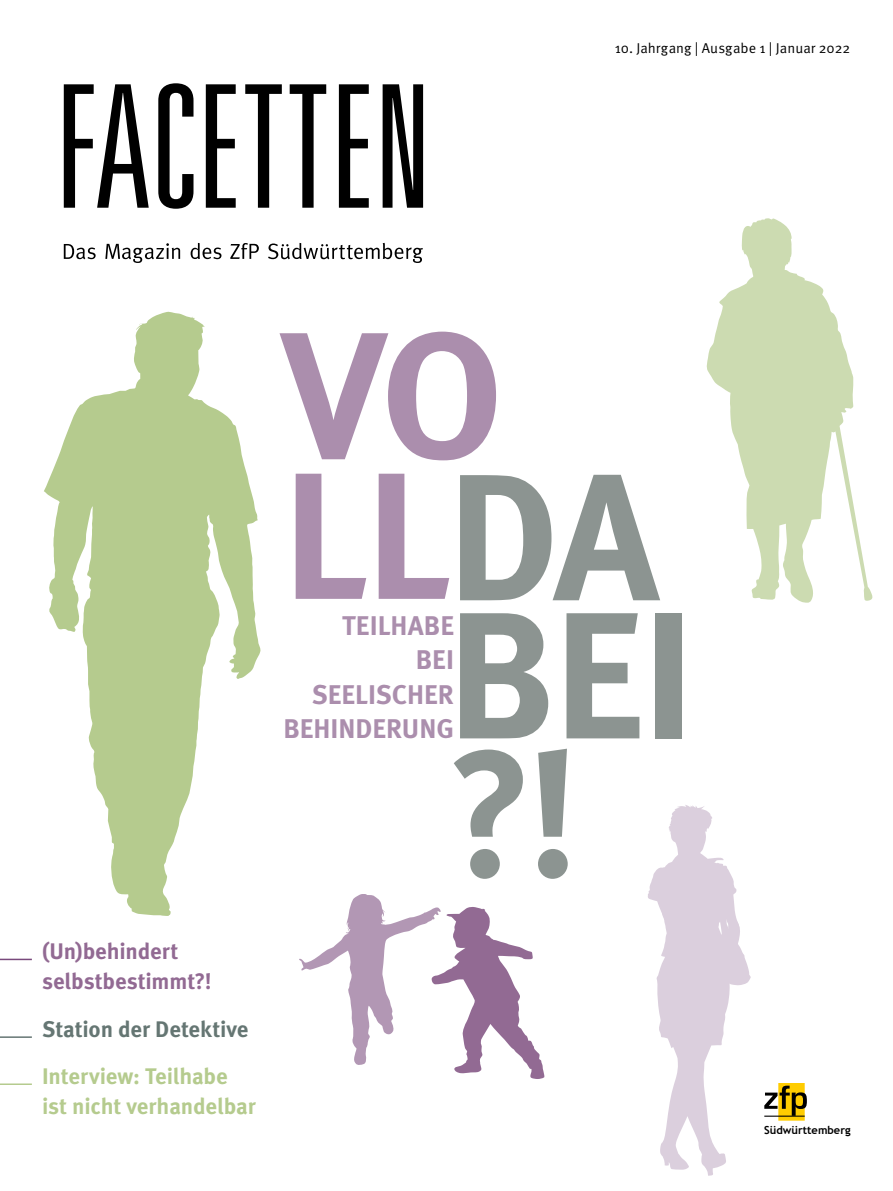
<style>
.page{position:relative;width:893px;height:1191px;background:#fff}
.page>*{position:absolute;margin:0;border:0;box-sizing:border-box;transform-origin:0 0}
.t1{font:700 180px/138.8px "FF Meta Pro";letter-spacing:-.02em;color:#8c9491}
.t2{font:700 180px "FF Meta Pro";color:#ab8ead}
.t3{font:700 27px/34.5px "FF Meta Pro";color:#ab8ead;text-align:right}
.t4{font:700 22.5px/30px "FF Meta Pro";letter-spacing:-.01em;color:#b5cb8e}
.t5{font:700 22.5px/30px "FF Meta Pro";letter-spacing:-.005em;color:#926a93}
.t6{font:700 22.5px "FF Meta Pro";letter-spacing:-.005em;color:#657673}
.t7{font:14.25px "FF Meta Pro";color:#000}
.t8{font:700 11.1px "Trebuchet MS";color:#000}
.s1{color:#ab8ead}
</style>
<div class="page">
<svg style="left:706px;top:218px;width:167px;height:384px"></svg>
<svg style="left:299px;top:894px;width:245px;height:185px"></svg>
<svg style="left:778px;top:1083px;width:27px;height:37px"></svg>
<svg style="left:764px;top:1085px;width:43px;height:30px"></svg>
<hr style="left:764px;top:1115px;width:41px;height:1px;background:#000">
<svg style="left:648px;top:805px;width:103px;height:371px"></svg>
<svg style="left:64px;top:83px;width:359px;height:126px"></svg>
<svg style="left:64px;top:243px;width:359px;height:20px"></svg>
<hr style="left:0;top:958px;width:32px;height:2px;background:#79497c">
<hr style="left:0;top:1036px;width:32px;height:2px;background:#657673">
<hr style="left:0;top:1083px;width:32px;height:2px;background:#b5cb8e">
<svg style="left:44px;top:311px;width:217px;height:605px;fill:#b5cb8e"></svg>
<p class="t7" style="left:615px;top:38px;width:237px">10. Jahrgang | Ausgabe 1 | Januar 2022</p>
<h1 class="t2" style="left:282px;top:255px;width:223px">VO</h1>
<h1 class="t1" style="left:447px;top:455px;width:250px;text-indent:-164px"><span class="s1">LL</span>DA<br>BEI ?!</h1>
<p class="t3" style="left:283px;top:606px;width:172px">TEILHABE<br>BEI<br>SEELISCHER<br>BEHINDERUNG</p>
<p class="t5" style="left:42px;top:935px;width:171px">(Un)behindert selbstbestimmt?!</p>
<p class="t6" style="left:42px;top:1011px;width:208px">Station der Detektive</p>
<p class="t4" style="left:42px;top:1060px;width:215px">Interview: Teilhabe ist nicht verhandelbar</p>
<p class="t8" style="left:764px;top:1123px;width:88px">Südwürttemberg</p>
</div>
